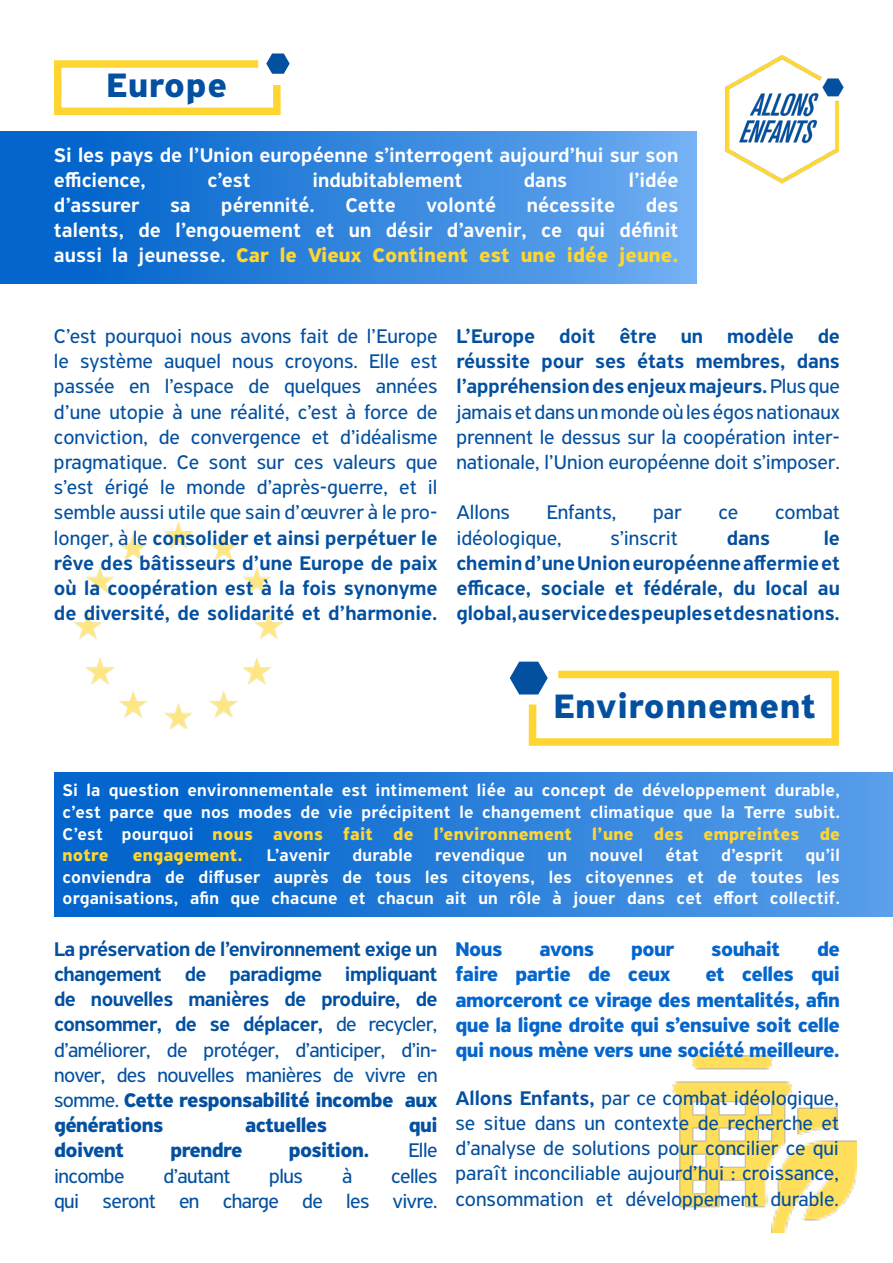
<style>
.page{position:relative;width:893px;height:1263px;background:#fff}
.page>*{position:absolute;margin:0;border:0;box-sizing:border-box;transform-origin:0 0}
.t1{font:700 36px "PF Highway Sans Pro";letter-spacing:.025em;color:#0350a0}
.t2{font:21px/25.2px "PF Highway Sans Pro";color:#0350a0;text-align:justify}
.t3{font:500 21px/25.2px "PF Highway Sans Pro";color:#0350a0;text-align:justify}
.t4{font:500 21px/25.2px "PF Highway Sans Pro";color:#fff}
.t5{font:700 21px/25.2px "PF Highway Sans Pro";letter-spacing:-.025em;color:#0466cc;text-align:justify}
.t6{font:21px/25.2px "PF Highway Sans Pro";letter-spacing:-.025em;color:#0350a0;text-align:right}
.t7{font:700 21px "PF Highway Sans Pro";letter-spacing:-.025em;color:#0350a0}
.t8{font:500 18px/21.6px "PF Highway Sans Pro";letter-spacing:.015em;color:#fff;text-align:justify}
.t9{font:700 18px "PF Highway Sans Pro";letter-spacing:.015em;color:#ffd631}
.s1{font-weight:700;color:#ffd631}
.s2{font-weight:500}
.s3{font-weight:400}
.s4{font-weight:700}
</style>
<div class="page">
<img style="left:74px;top:521px;width:209px;height:208px">
<img style="left:672px;top:1055px;width:185px;height:178px">
<div style="left:0;top:132px;width:696px;height:151px;background:linear-gradient(to right,#005ec8,#6cacf1)"></div>
<svg style="left:54px;top:54px;width:236px;height:62px"></svg>
<svg style="left:510px;top:662px;width:329px;height:84px"></svg>
<div style="left:54px;top:772px;width:839px;height:144px;background:linear-gradient(to right,#005ec8,#589eea)"></div>
<img style="left:725px;top:55px;width:119px;height:129px">
<h1 class="t1" style="left:107px;top:64px;width:122px">Europe</h1>
<p class="t4" style="left:54px;top:143px;width:626px">Si les pays de l’Union européenne s’interrogent aujourd’hui sur son efficience,</p>
<p class="t4" style="left:207px;top:168px;width:45px">c’est</p>
<p class="t4" style="left:312px;top:168px;width:151px">indubitablement</p>
<p class="t4" style="left:524px;top:168px;width:45px">dans</p>
<p class="t4" style="left:629px;top:168px;width:51px">l’idée</p>
<p class="t4" style="left:54px;top:193px;width:87px">d’assurer</p>
<p class="t4" style="left:170px;top:193px;width:22px">sa</p>
<p class="t4" style="left:221px;top:193px;width:95px">pérennité.</p>
<p class="t4" style="left:345px;top:193px;width:52px">Cette</p>
<p class="t4" style="left:427px;top:193px;width:71px">volonté</p>
<p class="t4" style="left:527px;top:193px;width:90px">nécessite</p>
<p class="t4" style="left:54px;top:193px;width:626px;text-align:justify;text-indent:592px">des talents, de l’engouement et un désir d’avenir, ce qui définit aussi la jeunesse. <span class="s1">Car le Vieux Continent est une idée jeune.</span></p>
<p class="t2" style="left:54px;top:323px;width:385px">C’est pourquoi nous avons fait de l’Europe le système auquel nous croyons. Elle est passée en l’espace de quelques années d’une utopie à une réalité, c’est à force de conviction, de convergence et d’idéalisme pragmatique. Ce sont sur ces valeurs que s’est érigé le monde d’après-guerre, et il semble aussi utile que sain d’œuvrer à le pro&shy;longer, à le <span class="s2">consolider et ainsi perpétuer le rêve des bâtisseurs d’une Europe de paix où la coopération est à la fois synonyme de diversité, de solidarité et d’harmonie.</span></p>
<p class="t2" style="left:456px;top:323px;width:385px"><span class="s2">L’Europe doit être un modèle de réussite pour ses états membres, dans l’appréhension des enjeux majeurs.</span> Plus que jamais et dans un monde où les égos nationaux prennent le dessus sur la coopération inter&shy;nationale, l’Union européenne doit s’imposer.</p>
<p class="t2" style="left:456px;top:500px;width:55px">Allons</p>
<p class="t2" style="left:547px;top:500px;width:71px">Enfants,</p>
<p class="t2" style="left:653px;top:500px;width:30px">par</p>
<p class="t2" style="left:718px;top:500px;width:21px">ce</p>
<p class="t2" style="left:775px;top:500px;width:66px">combat</p>
<p class="t2" style="left:456px;top:525px;width:107px">idéologique,</p>
<p class="t2" style="left:610px;top:525px;width:69px">s’inscrit</p>
<p class="t3" style="left:727px;top:525px;width:45px">dans</p>
<p class="t3" style="left:456px;top:525px;width:385px;text-indent:367px">le chemin d’une Union européenne affermie et efficace, sociale et fédérale, du local au global, au service des peuples et des nations.</p>
<h1 class="t1" style="left:554px;top:685px;width:263px">Environnement</h1>
<p class="t8" style="left:63px;top:780px;width:779px">Si la question environnementale est intimement liée au concept de développement durable, c’est parce que nos modes de vie précipitent le changement climatique que la Terre subit.<br>C’est pourquoi <span class="s1">nous avons fait de l’environnement l’une des empreintes de notre</span></p>
<p class="t9" style="left:133px;top:845px;width:111px">engagement.</p>
<p class="t8" style="left:267px;top:845px;width:64px">L’avenir</p>
<p class="t8" style="left:352px;top:845px;width:62px">durable</p>
<p class="t8" style="left:435px;top:845px;width:91px">revendique</p>
<p class="t8" style="left:548px;top:845px;width:21px">un</p>
<p class="t8" style="left:590px;top:845px;width:55px">nouvel</p>
<p class="t8" style="left:665px;top:845px;width:34px">état</p>
<p class="t8" style="left:721px;top:845px;width:64px">d’esprit</p>
<p class="t8" style="left:63px;top:845px;width:779px;text-indent:743px">qu’il conviendra de diffuser auprès de tous les citoyens, les citoyennes et de toutes les organisations, afin que chacune et chacun ait un rôle à jouer dans cet effort collectif.</p>
<p class="t3" style="left:54px;top:936px;width:385px">La préservation de l’environnement exige un changement de paradigme impliquant de nouvelles manières de produire, de consommer, de se déplacer, <span class="s3">de recycler, d’améliorer, de protéger, d’anticiper, d’in&shy;nover, des nouvelles manières de vivre en somme.</span> <span class="s4">Cette responsabilité incombe aux générations</span></p>
<p class="t7" style="left:245px;top:1113px;width:84px">actuelles</p>
<p class="t7" style="left:409px;top:1113px;width:30px">qui</p>
<p class="t7" style="left:54px;top:1138px;width:72px">doivent</p>
<p class="t7" style="left:170px;top:1138px;width:74px">prendre</p>
<p class="t7" style="left:289px;top:1138px;width:82px">position.</p>
<p class="t2" style="left:409px;top:1138px;width:30px">Elle</p>
<p class="t6" style="left:54px;top:1163px;width:72px">incombe</p>
<p class="t2" style="left:163px;top:1163px;width:68px">d’autant</p>
<p class="t2" style="left:269px;top:1163px;width:35px">plus</p>
<p class="t2" style="left:342px;top:1163px;width:12px">à</p>
<p class="t6" style="left:54px;top:1163px;width:385px">celles<br>qui seront en charge de les vivre.</p>
<p class="t5" style="left:455px;top:937px;width:48px">Nous</p>
<p class="t5" style="left:539px;top:937px;width:56px">avons</p>
<p class="t5" style="left:631px;top:937px;width:45px">pour</p>
<p class="t5" style="left:711px;top:937px;width:70px">souhait</p>
<p class="t5" style="left:817px;top:937px;width:24px">de</p>
<p class="t5" style="left:455px;top:963px;width:217px">faire partie de ceux</p>
<p class="t5" style="left:455px;top:963px;width:386px;text-indent:250px">et celles qui amorceront ce virage des mentalités, afin que la ligne droite qui s’ensuive soit celle qui nous mène vers une société meilleure.</p>
<p class="t2" style="left:455px;top:1085px;width:385px"><span class="s2">Allons Enfants,</span> par ce combat idéologique, se situe dans un contexte de recherche et d’analyse de solutions pour concilier ce qui paraît inconciliable aujourd’hui : croissance, consommation et développement durable.</p>
</div>
